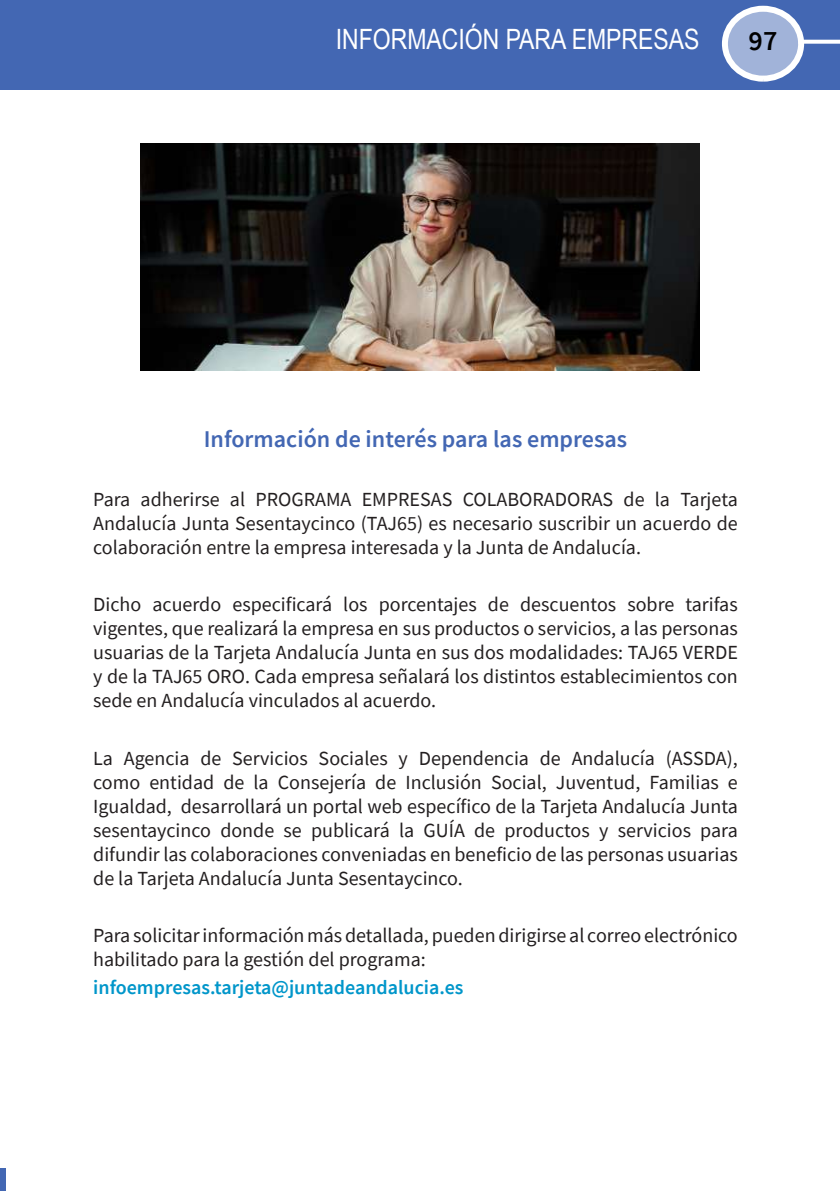
<style>
.page{position:relative;width:840px;height:1191px;background:#fff}
.page>*{position:absolute;margin:0;border:0;box-sizing:border-box;transform-origin:0 0}
.t1{font:28px "Arial Narrow";color:#fff}
.t2{font:600 28px "Source Sans Pro";color:#000}
.t3{font:600 24px "Source Sans Pro";color:#4367b3}
.t4{font:20px/24px "Source Sans Pro";color:#231f20;text-align:justify}
.t5{font:600 20px "Source Sans Pro";color:#0096ca}
</style>
<div class="page">
<div style="left:0;top:0;width:839px;height:90px;background:#4367b3"></div>
<div style="left:0;top:1168px;width:6px;height:23px;background:#4367b3"></div>
<img style="left:140px;top:144px;width:559px;height:226px">
<svg style="left:737px;top:5px;width:102px;height:77px"></svg>
<svg style="left:721px;top:6px;width:82px;height:76px;background:#b7c5e2"></svg>
<svg style="left:797px;top:40px;width:42px;height:4px"></svg>
<h1 class="t1" style="left:335px;top:19px;width:365px">INFORMACIÓN PARA EMPRESAS</h1>
<h1 class="t2" style="left:748px;top:22px;width:30px">97</h1>
<p class="t3" style="left:204px;top:423px;width:424px">Información de interés para las empresas</p>
<p class="t4" style="left:93px;top:487px;width:645px">Para adherirse al PROGRAMA EMPRESAS COLABORADORAS de la Tarjeta Andalucía Junta Sesentaycinco (TAJ65) es necesario suscribir un acuerdo de colaboración entre la empresa interesada y la Junta de Andalucía.</p>
<p class="t4" style="left:93px;top:592px;width:645px">Dicho acuerdo especificará los porcentajes de descuentos sobre tarifas vigentes, que realizará la empresa en sus productos o servicios, a las personas usuarias de la Tarjeta Andalucía Junta en sus dos modalidades: TAJ65 VERDE y de la TAJ65 ORO. Cada empresa señalará los distintos establecimientos con sede en Andalucía vinculados al acuerdo.</p>
<p class="t4" style="left:93px;top:746px;width:645px">La Agencia de Servicios Sociales y Dependencia de Andalucía (ASSDA), como entidad de la Consejería de Inclusión Social, Juventud, Familias e Igualdad, desarrollará un portal web específico de la Tarjeta Andalucía Junta sesentaycinco donde se publicará la GUÍA de productos y servicios para difundir las colaboraciones conveniadas en beneficio de las personas usuarias de la Tarjeta Andalucía Junta Sesentaycinco.</p>
<p class="t4" style="left:93px;top:923px;width:645px">Para solicitar información más detallada, pueden dirigirse al correo electrónico habilitado para la gestión del programa:</p>
<p class="t5" style="left:93px;top:974px;width:371px">infoempresas.tarjeta@juntadeandalucia.es</p>
</div>
